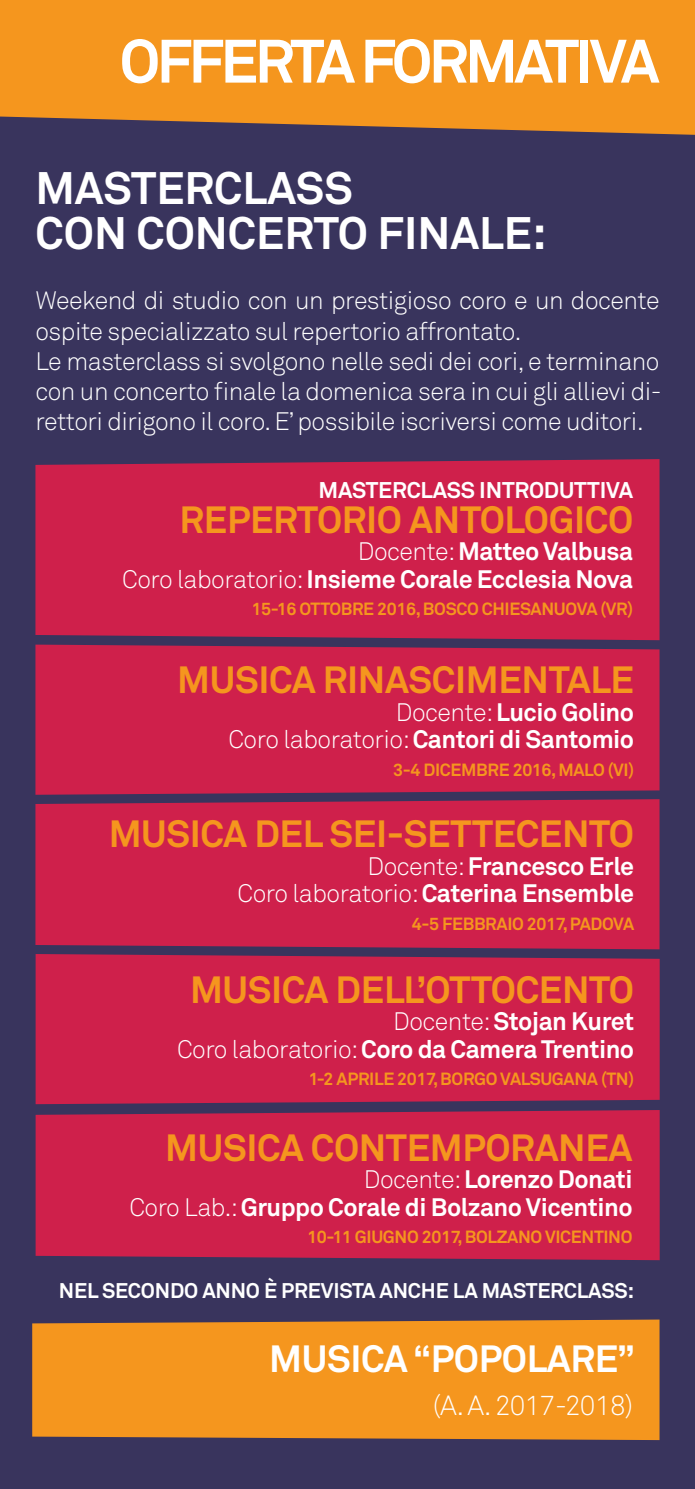
<style>
.page{position:relative;width:695px;height:1489px;background:#fff}
.page>*{position:absolute;margin:0;border:0;box-sizing:border-box;transform-origin:0 0}
.t1{font:700 60.5px "Akkurat";letter-spacing:-.06em;color:#fff}
.t2{font:700 45px/45px "Akkurat";color:#fff}
.t3{font:700 37.5px "Akkurat";letter-spacing:-.01em;color:#f5961e}
.t4{font:700 37.5px "Akkurat";letter-spacing:-.01em;color:#fff}
.t5{font:300 27.5px "Akkurat";letter-spacing:-.02em;color:#fff}
.t6{font:700 25px/27.5px "Akkurat";letter-spacing:-.02em;color:#fff;text-align:right}
.t7{font:300 25px/30px "Akkurat";letter-spacing:-.02em;color:#fff}
.t8{font:700 22.5px "Akkurat";letter-spacing:-.01em;color:#fff}
.t9{font:700 21px "Akkurat";letter-spacing:-.01em;color:#fff}
.t10{font:700 17.5px "Akkurat";letter-spacing:-.02em;color:#f5961e}
.s1{font-weight:300}
</style>
<div class="page">
<div style="left:0;top:0;width:694px;height:1488px;background:#39345d"></div>
<svg style="left:0;top:0;width:694px;height:135px;background:#e88f22"></svg>
<div style="left:35px;top:459px;width:624px;height:181px;background:#cf204b"></div>
<div style="left:35px;top:644px;width:624px;height:150px;background:#cf204b"></div>
<div style="left:35px;top:799px;width:624px;height:150px;background:#cf204b"></div>
<div style="left:32px;top:1319px;width:627px;height:120px;background:#f5961e"></div>
<div style="left:36px;top:954px;width:623px;height:150px;background:#cf204b"></div>
<div style="left:36px;top:1110px;width:623px;height:150px;background:#cf204b"></div>
<h1 class="t1" style="left:120px;top:23px;width:541px">OFFERTA FORMATIVA</h1>
<h2 class="t2" style="left:35px;top:165px;width:512px">MASTERCLASS<br>CON CONCERTO FINALE:</h2>
<p class="t7" style="left:35px;top:285px;width:627px">Weekend di studio con un prestigioso coro e un docente ospite specializzato sul repertorio affrontato.<br>Le masterclass si svolgono nelle sedi dei cori, e terminano con un concerto finale la domenica sera in cui gli allievi di&shy;rettori dirigono il coro. E’ possibile iscriversi come uditori.</p>
<p class="t8" style="left:318px;top:476px;width:316px">MASTERCLASS INTRODUTTIVA</p>
<h3 class="t3" style="left:179px;top:496px;width:455px">REPERTORIO ANTOLOGICO</h3>
<p class="t6" style="left:122px;top:537px;width:512px"><span class="s1">Docente:</span> Matteo Valbusa<br><span class="s1">Coro laboratorio:</span> Insieme Corale Ecclesia Nova</p>
<p class="t10" style="left:251px;top:598px;width:383px">15-16 OTTOBRE 2016, BOSCO CHIESANUOVA (VR)</p>
<h3 class="t3" style="left:177px;top:656px;width:458px">MUSICA RINASCIMENTALE</h3>
<p class="t6" style="left:228px;top:698px;width:407px"><span class="s1">Docente:</span> Lucio Golino<br><span class="s1">Coro laboratorio:</span> Cantori di Santomio</p>
<p class="t10" style="left:393px;top:758px;width:242px">3-4 DICEMBRE 2016, MALO (VI)</p>
<h3 class="t3" style="left:109px;top:810px;width:527px">MUSICA DEL SEI-SETTECENTO</h3>
<p class="t6" style="left:237px;top:851px;width:398px"><span class="s1">Docente:</span> Francesco Erle<br><span class="s1">Coro laboratorio:</span> Caterina Ensemble</p>
<p class="t10" style="left:412px;top:912px;width:224px">4-5 FEBBRAIO 2017, PADOVA</p>
<h3 class="t3" style="left:190px;top:966px;width:445px">MUSICA DELL’OTTOCENTO</h3>
<p class="t6" style="left:177px;top:1007px;width:458px"><span class="s1">Docente:</span> Stojan Kuret<br><span class="s1">Coro laboratorio:</span> Coro da Camera Trentino</p>
<p class="t10" style="left:308px;top:1068px;width:327px">1-2 APRILE 2017, BORGO VALSUGANA (TN)</p>
<h3 class="t3" style="left:165px;top:1123px;width:469px">MUSICA CONTEMPORANEA</h3>
<p class="t6" style="left:129px;top:1165px;width:504px"><span class="s1">Docente:</span> Lorenzo Donati<br><span class="s1">Coro Lab.:</span> Gruppo Corale di Bolzano Vicentino</p>
<p class="t10" style="left:307px;top:1225px;width:327px">10-11 GIUGNO 2017, BOLZANO VICENTINO</p>
<p class="t9" style="left:59px;top:1277px;width:577px">NEL SECONDO ANNO È PREVISTA ANCHE LA MASTERCLASS:</p>
<h3 class="t4" style="left:269px;top:1335px;width:367px">MUSICA “POPOLARE”</h3>
<p class="t5" style="left:432px;top:1387px;width:202px">(A. A. 2017-2018)</p>
</div>
